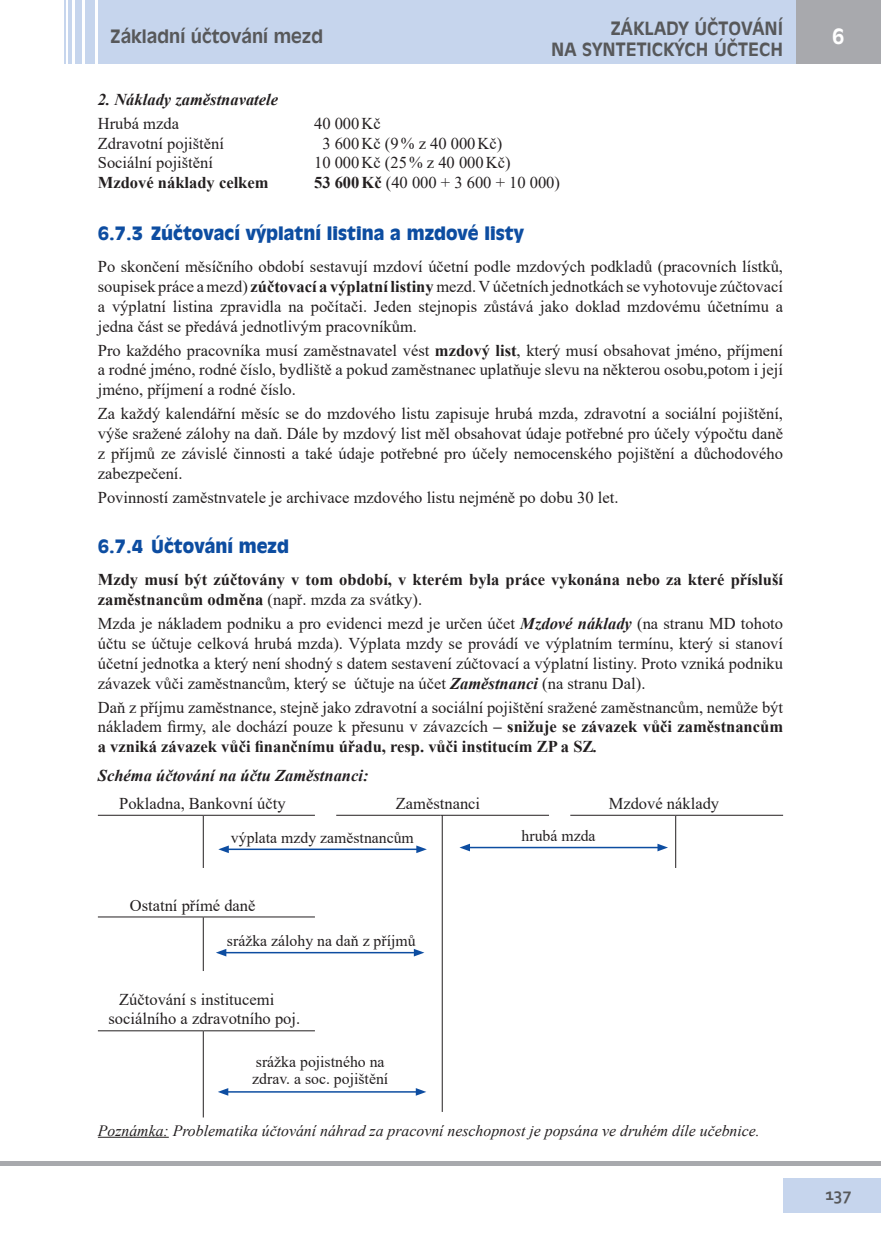
<style>
.page{position:relative;width:881px;height:1242px;background:#fff}
.page>*{position:absolute;margin:0;border:0;box-sizing:border-box;transform-origin:0 0}
.t1{font:700 21px "Incised 901 AT";color:#fff}
.t2{font:900 18px "Incised 901 AT";color:#0d4da1}
.t3{font:700 18px/21px "Incised 901 AT";color:#57585a;text-align:right}
.t4{font:700 18px "Corbel";color:#57585a}
.t5{font:16.5px/19.8px "Times New Roman";color:#231f20;text-align:justify}
.t6{font:700 16.5px/19.8px "Times New Roman";color:#231f20}
.t7{font:italic 700 16.5px "Times New Roman";color:#231f20}
.t8{font:15.75px/16.5px "Times New Roman";color:#231f20}
.t9{font:italic 15.75px "Times New Roman";color:#231f20}
.s1{font-weight:700}
.s2{font-weight:400}
.s3{font-weight:700;font-style:italic}
</style>
<div class="page">
<div style="left:782px;top:1178px;width:98px;height:34px;background:#c6d5ed"></div>
<div style="left:782px;top:0;width:98px;height:64px;background:#a8a9ad"></div>
<div style="left:98px;top:0;width:697px;height:64px;background:#c6d5ed"></div>
<hr style="left:0;top:1161px;width:880px;height:4px;background:#a8a9ad">
<div style="left:85px;top:0;width:10px;height:64px;background:#c6d5ed"></div>
<div style="left:75px;top:0;width:7px;height:64px;background:#c6d5ed"></div>
<hr style="left:69px;top:0;width:3px;height:64px;background:#c6d5ed">
<hr style="left:64px;top:0;width:2px;height:64px;background:#c6d5ed">
<hr style="left:98px;top:1136px;width:71px;height:1px;background:#231f20">
<hr style="left:98px;top:815px;width:105px;height:1px;background:#231f20">
<hr style="left:203px;top:815px;width:1px;height:53px;background:#231f20">
<hr style="left:203px;top:815px;width:112px;height:1px;background:#231f20">
<hr style="left:675px;top:815px;width:1px;height:53px;background:#231f20">
<hr style="left:336px;top:815px;width:104px;height:1px;background:#231f20">
<hr style="left:440px;top:815px;width:109px;height:1px;background:#231f20">
<hr style="left:570px;top:815px;width:105px;height:1px;background:#231f20">
<hr style="left:675px;top:815px;width:107px;height:1px;background:#231f20">
<hr style="left:203px;top:917px;width:1px;height:54px;background:#231f20">
<hr style="left:98px;top:916px;width:105px;height:1px;background:#231f20">
<hr style="left:203px;top:916px;width:112px;height:1px;background:#231f20">
<hr style="left:203px;top:1031px;width:1px;height:86px;background:#231f20">
<hr style="left:98px;top:1030px;width:105px;height:1px;background:#231f20">
<hr style="left:203px;top:1030px;width:112px;height:1px;background:#231f20">
<hr style="left:226px;top:848px;width:192px;height:2px;background:#0d4da1">
<svg style="left:218px;top:845px;width:11px;height:8px"></svg>
<svg style="left:416px;top:845px;width:10px;height:8px"></svg>
<hr style="left:467px;top:847px;width:192px;height:1px;background:#0d4da1">
<svg style="left:459px;top:843px;width:11px;height:8px"></svg>
<svg style="left:657px;top:843px;width:10px;height:8px"></svg>
<hr style="left:441px;top:815px;width:1px;height:297px;background:#231f20">
<hr style="left:224px;top:952px;width:192px;height:1px;background:#0d4da1">
<svg style="left:216px;top:949px;width:10px;height:7px"></svg>
<svg style="left:413px;top:949px;width:11px;height:7px"></svg>
<hr style="left:226px;top:1091px;width:192px;height:1px;background:#0d4da1">
<svg style="left:218px;top:1088px;width:10px;height:7px"></svg>
<svg style="left:415px;top:1088px;width:11px;height:7px"></svg>
<p class="t3" style="left:551px;top:18px;width:233px">ZÁKLADY ÚČTOVÁNÍ<br>NA SYNTETICKÝCH ÚČTECH</p>
<p class="t3" style="left:111px;top:26px;width:214px">Základní účtování mezd</p>
<p class="t1" style="left:831px;top:23px;width:14px">6</p>
<p class="t7" style="left:98px;top:88px;width:182px">2. Náklady zaměstnavatele</p>
<p class="t5" style="left:98px;top:113px;width:83px">Hrubá mzda</p>
<p class="t5" style="left:314px;top:113px;width:68px">40 000Kč</p>
<p class="t5" style="left:98px;top:133px;width:128px">Zdravotní pojištění</p>
<p class="t5" style="left:322px;top:133px;width:181px">3 600Kč (9% z 40 000Kč)</p>
<p class="t5" style="left:98px;top:152px;width:117px">Sociální pojištění</p>
<p class="t5" style="left:314px;top:152px;width:198px">10 000Kč (25% z 40 000Kč)</p>
<p class="t6" style="left:98px;top:172px;width:172px">Mzdové náklady celkem</p>
<p class="t5" style="left:314px;top:172px;width:247px"><span class="s1">53 600Kč</span> (40 000 + 3 600 + 10 000)</p>
<p class="t2" style="left:98px;top:222px;width:427px">6.7.3 Zúčtovací výplatní listina a mzdové listy</p>
<p class="t5" style="left:98px;top:256px;width:686px">Po skončení měsíčního období sestavují mzdoví účetní podle mzdových podkladů (pracovních lístků, soupisek práce a mezd) <span class="s1">zúčtovací a výplatní listiny</span> mezd. Vúčetních jednotkách se vyhotovuje zúčtovací a výplatní listina zpravidla na počítači. Jeden stejnopis zůstává jako doklad mzdovému účetnímu a jedna část se předává jednotlivým pracovníkům.</p>
<p class="t5" style="left:98px;top:340px;width:686px">Pro každého pracovníka musí zaměstnavatel vést <span class="s1">mzdový list</span>, který musí obsahovat jméno, příjmení a rodné jméno, rodné číslo, bydliště a pokud zaměstnanec uplatňuje slevu na některou osobu,potom i její jméno, příjmení a rodné číslo.</p>
<p class="t5" style="left:98px;top:403px;width:686px">Za každý kalendářní měsíc se do mzdového listu zapisuje hrubá mzda, zdravotní a sociální pojištění, výše sražené zálohy na daň. Dále by mzdový list měl obsahovat údaje potřebné pro účely výpočtu daně z příjmů ze závislé činnosti a také údaje potřebné pro účely nemocenského pojištění a důchodového zabezpečení.</p>
<p class="t5" style="left:98px;top:487px;width:522px">Povinností zaměstnvatele je archivace mzdového listu nejméně po dobu 30 let.</p>
<p class="t2" style="left:98px;top:535px;width:192px">6.7.4 Účtování mezd</p>
<p class="t6" style="left:98px;top:569px;width:686px">Mzdy musí být zúčtovány v tom období, v kterém byla práce vykonána nebo za které přísluší zaměstnancům odměna <span class="s2">(např. mzda za svátky).</span></p>
<p class="t5" style="left:98px;top:613px;width:686px">Mzda je nákladem podniku a pro evidenci mezd je určen účet <span class="s3">Mzdové náklady</span> (na stranu MD tohoto účtu se účtuje celková hrubá mzda). Výplata mzdy se provádí ve výplatním termínu, který si stanoví účetní jednotka a který není shodný s datem sestavení zúčtovací a výplatní listiny. Proto vzniká podniku závazek vůči zaměstnancům, který se účtuje na účet <span class="s3">Zaměstnanci</span> (na stranu Dal).</p>
<p class="t5" style="left:98px;top:696px;width:686px">Daň z příjmu zaměstnance, stejně jako zdravotní a sociální pojištění sražené zaměstnancům, nemůže být nákladem firmy, ale dochází pouze k přesunu v závazcích <span class="s3">–</span> <span class="s1">snižuje se závazek vůči zaměstnancům a vzniká závazek vůči finančnímu úřadu, resp. vůči institucím ZP a SZ</span><span class="s3">.</span></p>
<p class="t7" style="left:98px;top:763px;width:272px">Schéma účtování na účtu Zaměstnanci:</p>
<p class="t5" style="left:119px;top:793px;width:168px">Pokladna, Bankovní účty</p>
<p class="t5" style="left:395px;top:793px;width:86px">Zaměstnanci</p>
<p class="t5" style="left:608px;top:793px;width:112px">Mzdové náklady</p>
<p class="t8" style="left:231px;top:829px;width:184px">výplata mzdy zaměstnancům</p>
<p class="t8" style="left:521px;top:827px;width:75px">hrubá mzda</p>
<p class="t5" style="left:130px;top:894px;width:127px">Ostatní přímé daně</p>
<p class="t8" style="left:227px;top:932px;width:190px">srážka zálohy na daň z příjmů</p>
<p class="t5" style="left:108px;top:988px;width:193px;text-indent:11px">Zúčtování s institucemi sociálního a zdravotního poj.</p>
<p class="t8" style="left:252px;top:1053px;width:137px">srážka pojistného na zdrav. a soc. pojištění</p>
<p class="t9" style="left:98px;top:1119px;width:663px">Poznámka: Problematika účtování náhrad za pracovní neschopnost je popsána ve druhém díle učebnice.</p>
<p class="t4" style="left:825px;top:1183px;width:28px">137</p>
</div>
